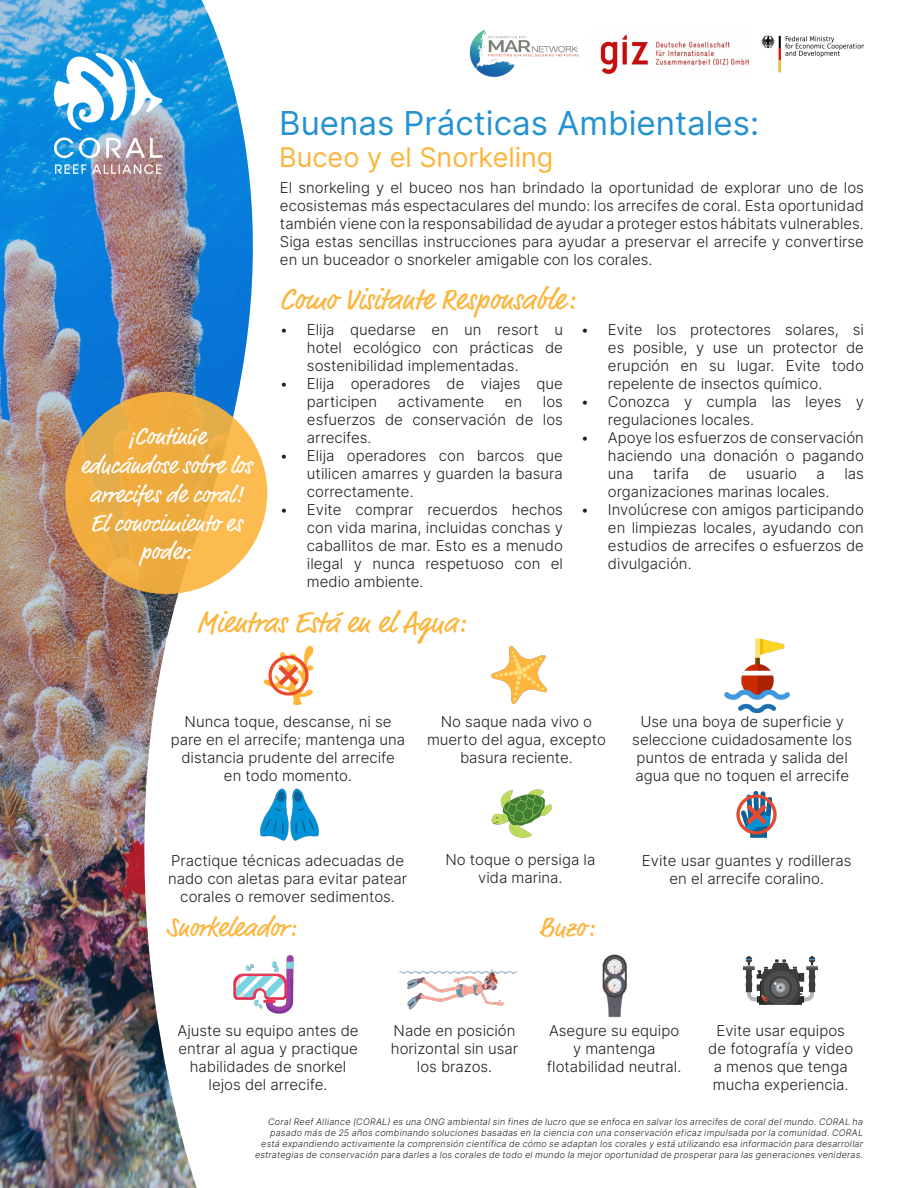
<style>
.page{position:relative;width:918px;height:1188px;background:#fff}
.page>*{position:absolute;margin:0;border:0;box-sizing:border-box;transform-origin:0 0}
.t1{font:33px "Inter";color:#2491d0}
.t2{font:30px "Market Pro";color:#fcb43b}
.t3{font:27px "Inter";color:#fcb43b}
.t4{font:27px "Market Pro";color:#fcb43b}
.t5{font:24px/28.8px "Market Pro";color:#fff;text-align:center}
.t6{font:300 15px/18px "Inter";color:#231f20;text-align:center}
.t7{font:9px/10.8px "Inter";letter-spacing:.025em;color:#231f20;text-align:right}
</style>
<div class="page">
<img style="left:0;top:0;width:258px;height:1188px">
<div style="left:65px;top:392px;width:202px;height:202px;background:linear-gradient(to bottom,#ecad44,#f3b145);border-radius:50%"></div>
<img style="left:253px;top:638px;width:61px;height:74px">
<img style="left:490px;top:646px;width:57px;height:58px">
<img style="left:724px;top:638px;width:66px;height:74px">
<img style="left:253px;top:777px;width:66px;height:74px">
<img style="left:491px;top:789px;width:61px;height:49px">
<img style="left:736px;top:791px;width:41px;height:47px">
<img style="left:227px;top:947px;width:67px;height:74px">
<img style="left:602px;top:954px;width:25px;height:64px">
<img style="left:744px;top:957px;width:74px;height:48px">
<img style="left:469px;top:30px;width:110px;height:47px">
<img style="left:55px;top:54px;width:108px;height:119px">
<img style="left:600px;top:34px;width:264px;height:41px">
<img style="left:399px;top:969px;width:117px;height:41px">
<p class="t5" style="left:81px;top:423px;width:173px">¡Continúe educándose sobre los arrecifes de coral!<br>El conocimiento es poder.</p>
<p class="t1" style="left:279px;top:99px;width:481px">Buenas Prácticas Ambientales:</p>
<p class="t3" style="left:279px;top:138px;width:276px">Buceo y el Snorkeling</p>
<p class="t6" style="left:280px;top:178px;width:586px;text-align:justify">El snorkeling y el buceo nos han brindado la oportunidad de explorar uno de los ecosistemas más espectaculares del mundo: los arrecifes de coral. Esta oportunidad también viene con la responsabilidad de ayudar a proteger estos hábitats vulnerables.<br>Siga estas sencillas instrucciones para ayudar a preservar el arrecife y convertirse en un buceador o snorkeler amigable con los corales.</p>
<p class="t2" style="left:280px;top:279px;width:296px">Como Visitante Responsable:</p>
<p class="t6" style="left:307px;top:320px;width:258px;text-align:justify;text-indent:-27px">• Elija quedarse en un resort u hotel ecológico con prácticas de sostenibilidad implementadas.</p>
<p class="t6" style="left:307px;top:374px;width:258px;text-align:left;text-indent:-27px">• Elija operadores de viajes que participen</p>
<p class="t6" style="left:608px;top:320px;width:258px;text-align:justify;text-indent:-27px">• Evite los protectores solares, si es posible, y use un protector de erupción en su lugar. Evite todo repelente de insectos químico.</p>
<p class="t6" style="left:608px;top:392px;width:258px;text-align:left;text-indent:-27px">• Conozca y cumpla las leyes y regulaciones locales.</p>
<p class="t6" style="left:608px;top:428px;width:258px;text-align:justify;text-indent:-27px">• Apoye los esfuerzos de conservación haciendo una donación o pagando una</p>
<p class="t6" style="left:398px;top:392px;width:88px">activamente</p>
<p class="t6" style="left:505px;top:392px;width:19px">en</p>
<p class="t6" style="left:307px;top:392px;width:258px;text-align:justify;text-indent:236px">los esfuerzos de conservación de los arrecifes.</p>
<p class="t6" style="left:307px;top:446px;width:258px;text-align:justify;text-indent:-27px">• Elija operadores con barcos que utilicen amarres y guarden la basura correctamente.</p>
<p class="t6" style="left:307px;top:500px;width:258px;text-align:justify;text-indent:-27px">• Evite comprar recuerdos hechos con vida marina, incluidas conchas y caballitos de mar. Esto es a menudo ilegal y nunca respetuoso con el medio ambiente.</p>
<p class="t6" style="left:653px;top:464px;width:37px">tarifa</p>
<p class="t6" style="left:709px;top:464px;width:19px">de</p>
<p class="t6" style="left:746px;top:464px;width:53px">usuario</p>
<p class="t6" style="left:817px;top:464px;width:10px">a</p>
<p class="t6" style="left:845px;top:464px;width:21px">las</p>
<p class="t6" style="left:608px;top:482px;width:223px">organizaciones marinas locales.</p>
<p class="t6" style="left:608px;top:500px;width:258px;text-align:justify;text-indent:-27px">• Involúcrese con amigos participando en limpiezas locales, ayudando con estudios de arrecifes o esfuerzos de divulgación.</p>
<p class="t2" style="left:197px;top:602px;width:270px">Mientras Está en el Agua:</p>
<p class="t6" style="left:171px;top:712px;width:236px">Nunca toque, descanse, ni se pare en el arrecife; mantenga una distancia prudente del arrecife</p>
<p class="t6" style="left:224px;top:766px;width:130px">en todo momento.</p>
<p class="t6" style="left:427px;top:712px;width:180px">No saque nada vivo o muerto del agua, excepto basura reciente.</p>
<p class="t6" style="left:632px;top:712px;width:221px">Use una boya de superficie y seleccione cuidadosamente los puntos de entrada y salida del agua que no toquen el arrecife</p>
<p class="t6" style="left:168px;top:851px;width:241px">Practique técnicas adecuadas de nado con aletas para evitar patear corales o remover sedimentos.</p>
<p class="t6" style="left:445px;top:850px;width:151px">No toque o persiga la vida marina.</p>
<p class="t6" style="left:642px;top:851px;width:211px">Evite usar guantes y rodilleras</p>
<p class="t6" style="left:670px;top:869px;width:156px">en el arrecife coralino.</p>
<p class="t4" style="left:166px;top:909px;width:131px">Snorkeleador:</p>
<p class="t4" style="left:539px;top:909px;width:57px">Buzo:</p>
<p class="t6" style="left:178px;top:1021px;width:183px">Ajuste su equipo antes de entrar al agua y practique habilidades de snorkel</p>
<p class="t6" style="left:209px;top:1075px;width:120px">lejos del arrecife.</p>
<p class="t6" style="left:391px;top:1021px;width:129px">Nade en posición horizontal sin usar los brazos.</p>
<p class="t6" style="left:708px;top:1021px;width:146px">Evite usar equipos de fotografía y video a menos que tenga mucha experiencia.</p>
<p class="t6" style="left:547px;top:1021px;width:136px">Asegure su equipo y mantenga flotabilidad neutral.</p>
<p class="t7" style="left:255px;top:1116px;width:610px">Coral Reef Alliance (CORAL) es una ONG ambiental sin fines de lucro que se enfoca en salvar los arrecifes de coral del mundo. CORAL ha pasado más de 25 años combinando soluciones basadas en la ciencia con una conservación eficaz impulsada por la comunidad. CORAL está expandiendo activamente la comprensión científica de cómo se adaptan los corales y está utilizando esa información para desarrollar estrategias de conservación para darles a los corales de todo el mundo la mejor oportunidad de prosperar para las generaciones venideras.</p>
</div>
